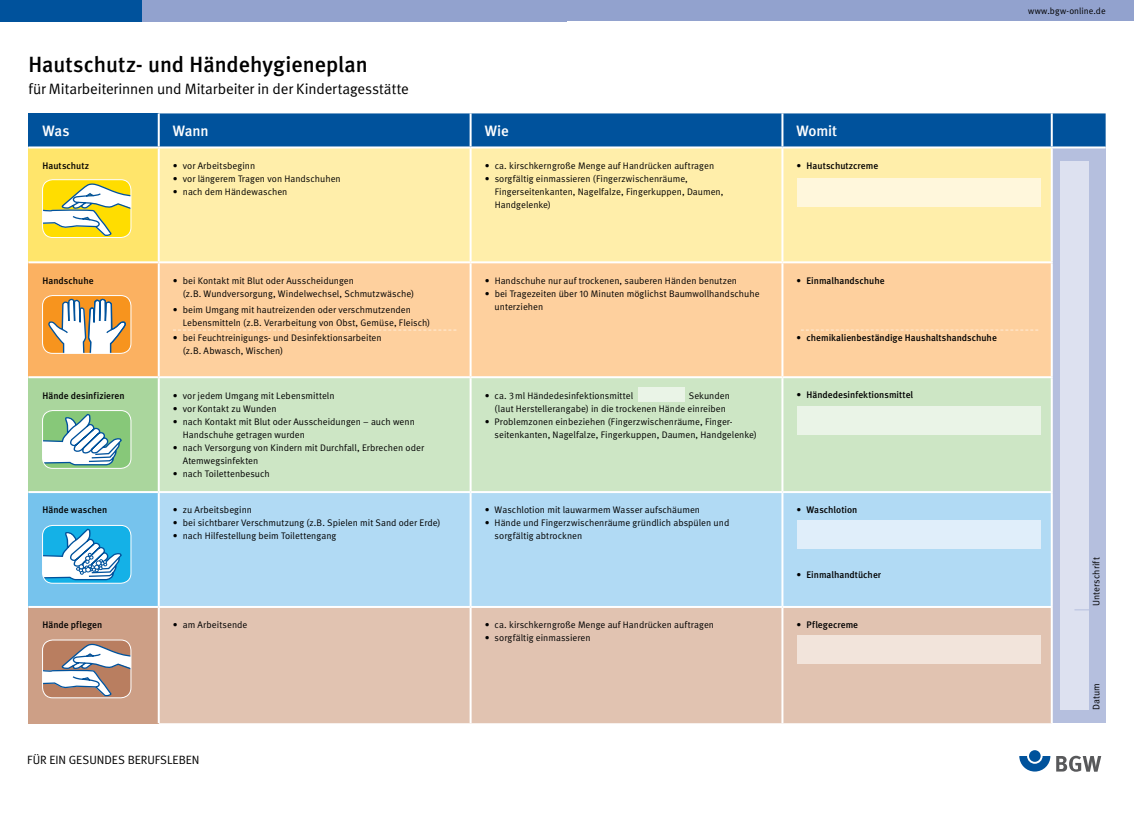
<style>
.page{position:relative;width:1134px;height:814px;background:#fff}
.page>*{position:absolute;margin:0;border:0;box-sizing:border-box;transform-origin:0 0}
.t1{font:500 22px "DGUV Meta";color:#000}
.t2{font:15px "DGUV Meta";letter-spacing:-.01em;color:#000}
.t3{font:500 15px "DGUV Meta";letter-spacing:-.01em;color:#fff}
.t4{font:12px "DGUV Meta";color:#000}
.t5{font:9.5px/13px "DGUV Meta";letter-spacing:.005em;color:#000}
.t6{font:500 9.5px "DGUV Meta";color:#000}
.t7{font:9px "DGUV Meta";letter-spacing:.005em;color:#000}
.s1{font-weight:400}
</style>
<div class="page">
<div style="left:28px;top:113px;width:131px;height:34px;background:#00529c"></div>
<div style="left:160px;top:113px;width:946px;height:33px;background:#00529c"></div>
<div style="left:28px;top:147px;width:131px;height:115px;background:#ffe56b"></div>
<div style="left:160px;top:148px;width:891px;height:113px;background:#fea"></div>
<div style="left:1052px;top:147px;width:54px;height:576px;background:#b5bfde"></div>
<div style="left:28px;top:262px;width:131px;height:115px;background:#fbb161"></div>
<div style="left:160px;top:263px;width:891px;height:113px;background:#fed09e"></div>
<div style="left:28px;top:377px;width:131px;height:115px;background:#aad69d"></div>
<div style="left:160px;top:378px;width:891px;height:113px;background:#cde6c5"></div>
<div style="left:28px;top:492px;width:131px;height:115px;background:#76c3ed"></div>
<div style="left:160px;top:493px;width:891px;height:113px;background:#b1daf4"></div>
<div style="left:28px;top:607px;width:131px;height:116px;background:#cd9f86"></div>
<div style="left:160px;top:608px;width:891px;height:115px;background:#e1c3b1"></div>
<hr style="left:28px;top:146px;width:131px;height:2px;background:#fff">
<hr style="left:158px;top:113px;width:2px;height:33px;background:#fff">
<hr style="left:470px;top:113px;width:2px;height:33px;background:#fff">
<hr style="left:781px;top:113px;width:2px;height:33px;background:#fff">
<hr style="left:1051px;top:113px;width:2px;height:33px;background:#fff">
<hr style="left:1052px;top:146px;width:54px;height:2px;background:#fff">
<hr style="left:158px;top:148px;width:2px;height:113px;background:#fff">
<hr style="left:470px;top:148px;width:2px;height:113px;background:#fff">
<hr style="left:781px;top:148px;width:2px;height:113px;background:#fff">
<hr style="left:1051px;top:148px;width:2px;height:113px;background:#fff">
<hr style="left:28px;top:261px;width:131px;height:2px;background:#fff">
<hr style="left:158px;top:263px;width:2px;height:113px;background:#fff">
<hr style="left:470px;top:263px;width:2px;height:113px;background:#fff">
<hr style="left:781px;top:263px;width:2px;height:113px;background:#fff">
<hr style="left:1051px;top:263px;width:2px;height:113px;background:#fff">
<hr style="left:782px;top:261px;width:271px;height:2px;background:#fff">
<hr style="left:28px;top:376px;width:131px;height:2px;background:#fff">
<hr style="left:158px;top:378px;width:2px;height:113px;background:#fff">
<hr style="left:470px;top:378px;width:2px;height:113px;background:#fff">
<hr style="left:781px;top:378px;width:2px;height:113px;background:#fff">
<hr style="left:1051px;top:378px;width:2px;height:113px;background:#fff">
<hr style="left:782px;top:376px;width:271px;height:2px;background:#fff">
<hr style="left:28px;top:491px;width:131px;height:2px;background:#fff">
<hr style="left:158px;top:493px;width:2px;height:113px;background:#fff">
<hr style="left:470px;top:493px;width:2px;height:113px;background:#fff">
<hr style="left:781px;top:493px;width:2px;height:113px;background:#fff">
<hr style="left:1051px;top:493px;width:2px;height:113px;background:#fff">
<hr style="left:782px;top:491px;width:271px;height:2px;background:#fff">
<hr style="left:28px;top:606px;width:131px;height:2px;background:#fff">
<hr style="left:158px;top:608px;width:2px;height:115px;background:#fff">
<hr style="left:470px;top:608px;width:2px;height:115px;background:#fff">
<hr style="left:781px;top:608px;width:2px;height:115px;background:#fff">
<hr style="left:1051px;top:608px;width:2px;height:115px;background:#fff">
<hr style="left:782px;top:606px;width:271px;height:2px;background:#fff">
<svg style="left:43px;top:180px;width:88px;height:57px;background:#e2d868"></svg>
<div style="left:42px;top:179px;width:89px;height:59px;border:1px solid #fff;border-radius:10px"></div>
<svg style="left:43px;top:295px;width:88px;height:58px;background:#d8b78d"></svg>
<div style="left:42px;top:295px;width:89px;height:59px;border:1px solid #fff;border-radius:10px"></div>
<svg style="left:43px;top:410px;width:88px;height:58px;background:#a3cdb2"></svg>
<div style="left:42px;top:410px;width:89px;height:59px;border:1px solid #fff;border-radius:10px"></div>
<svg style="left:43px;top:525px;width:88px;height:58px;background:#69bee3"></svg>
<div style="left:42px;top:525px;width:89px;height:58px;border:1px solid #fff;border-radius:10px"></div>
<svg style="left:173px;top:329px;width:283px;height:1px"></svg>
<svg style="left:801px;top:329px;width:237px;height:1px"></svg>
<div style="left:797px;top:178px;width:243px;height:29px;background:#fff7dc"></div>
<div style="left:797px;top:635px;width:243px;height:28px;background:#f2e4db"></div>
<div style="left:797px;top:406px;width:243px;height:29px;background:#eaf4e7"></div>
<div style="left:638px;top:387px;width:46px;height:14px;background:#eaf4e7"></div>
<div style="left:797px;top:520px;width:243px;height:28px;background:#e0eefa"></div>
<svg style="left:43px;top:641px;width:88px;height:56px;background:#bba49c"></svg>
<div style="left:42px;top:639px;width:89px;height:59px;border:1px solid #fff;border-radius:10px"></div>
<div style="left:1060px;top:161px;width:29px;height:548px;background:#dde1f0"></div>
<svg style="left:1074px;top:609px;width:15px;height:1px"></svg>
<div style="left:558px;top:0;width:576px;height:21px;background:#92a2ce"></div>
<div style="left:0;top:0;width:567px;height:21px;background:#92a2ce"></div>
<div style="left:0;top:0;width:142px;height:21px;background:#00529c"></div>
<svg style="left:1019px;top:756px;width:31px;height:15px"></svg>
<div style="left:1029px;top:750px;width:12px;height:11px;background:#00529c;border-radius:50%"></div>
<svg style="left:1056px;top:755px;width:45px;height:16px"></svg>
<h1 class="t1" style="left:28px;top:52px;width:341px">Hautschutz- und Händehygieneplan</h1>
<h2 class="t2" style="left:28px;top:80px;width:382px">für Mitarbeiterinnen und Mitarbeiter in der Kindertagesstätte</h2>
<h2 class="t3" style="left:43px;top:122px;width:29px">Was</h2>
<h2 class="t3" style="left:173px;top:122px;width:37px">Wann</h2>
<h2 class="t3" style="left:485px;top:122px;width:25px">Wie</h2>
<h2 class="t3" style="left:797px;top:122px;width:42px">Womit</h2>
<p class="t6" style="left:43px;top:160px;width:48px">Hautschutz</p>
<p class="t5" style="left:173px;top:159px;width:84px">• vor Arbeitsbeginn</p>
<p class="t5" style="left:173px;top:172px;width:169px">• vor längerem Tragen von Handschuhen</p>
<p class="t5" style="left:173px;top:185px;width:116px">• nach dem Händewaschen</p>
<p class="t5" style="left:485px;top:159px;width:231px">• ca. kirschkerngroße Menge auf Handrücken auftragen</p>
<p class="t5" style="left:495px;top:172px;width:230px;text-indent:-10px">• sorgfältig einmassieren (Fingerzwischenräume,<br>Fingerseitenkanten, Nagelfalze, Fingerkuppen, Daumen,<br>Handgelenke)</p>
<p class="t6" style="left:797px;top:160px;width:83px"><span class="s1">•</span> Hautschutzcreme</p>
<p class="t6" style="left:43px;top:275px;width:53px">Handschuhe</p>
<p class="t5" style="left:183px;top:274px;width:233px;text-indent:-10px">• bei Kontakt mit Blut oder Ausscheidungen<br>(z.B. Wundversorgung, Windelwechsel, Schmutzwäsche)</p>
<p class="t5" style="left:183px;top:303px;width:249px;text-indent:-10px">• beim Umgang mit hautreizenden oder verschmutzenden<br>Lebensmitteln (z.B. Verarbeitung von Obst, Gemüse, Fleisch)</p>
<p class="t5" style="left:183px;top:332px;width:200px;text-indent:-10px">• bei Feuchtreinigungs- und Desinfektionsarbeiten (z.B. Abwasch, Wischen)</p>
<p class="t5" style="left:485px;top:274px;width:254px">• Handschuhe nur auf trockenen, sauberen Händen benutzen</p>
<p class="t5" style="left:495px;top:287px;width:266px;text-indent:-10px">• bei Tragezeiten über 10 Minuten möglichst Baumwollhandschuhe unterziehen</p>
<p class="t6" style="left:796px;top:275px;width:90px">• Einmalhandschuhe</p>
<p class="t6" style="left:796px;top:332px;width:202px">• chemikalienbeständige Haushaltshandschuhe</p>
<p class="t6" style="left:42px;top:390px;width:84px">Hände desinfizieren</p>
<p class="t5" style="left:173px;top:389px;width:163px">• vor jedem Umgang mit Lebensmitteln</p>
<p class="t5" style="left:173px;top:402px;width:105px">• vor Kontakt zu Wunden</p>
<p class="t5" style="left:183px;top:415px;width:234px;text-indent:-10px">• nach Kontakt mit Blut oder Ausscheidungen – auch wenn<br>Handschuhe getragen wurden</p>
<p class="t5" style="left:183px;top:441px;width:243px;text-indent:-10px">• nach Versorgung von Kindern mit Durchfall, Erbrechen oder<br>Atemwegsinfekten</p>
<p class="t5" style="left:173px;top:467px;width:98px">• nach Toilettenbesuch</p>
<p class="t5" style="left:495px;top:389px;width:237px;text-indent:194px">Sekunden (laut Herstellerangabe) in die trockenen Hände einreiben</p>
<p class="t5" style="left:495px;top:415px;width:264px;text-indent:-10px">• Problemzonen einbeziehen (Fingerzwischenräume, Finger&shy;seitenkanten, Nagelfalze, Fingerkuppen, Daumen, Handgelenke)</p>
<p class="t5" style="left:485px;top:389px;width:150px">• ca. 3ml Händedesinfektionsmittel</p>
<p class="t6" style="left:796px;top:389px;width:118px"><span class="s1">•</span> Händedesinfektionsmittel</p>
<p class="t6" style="left:42px;top:504px;width:66px">Hände waschen</p>
<p class="t5" style="left:173px;top:504px;width:81px">• zu Arbeitsbeginn</p>
<p class="t5" style="left:173px;top:517px;width:269px">• bei sichtbarer Verschmutzung (z.B. Spielen mit Sand oder Erde)</p>
<p class="t5" style="left:173px;top:530px;width:165px">• nach Hilfestellung beim Toilettengang</p>
<p class="t5" style="left:485px;top:504px;width:217px">• Waschlotion mit lauwarmem Wasser aufschäumen</p>
<p class="t5" style="left:495px;top:517px;width:236px;text-indent:-10px">• Hände und Fingerzwischenräume gründlich -abspülen und sorgfältig abtrocknen</p>
<p class="t6" style="left:796px;top:504px;width:62px"><span class="s1">•</span> Waschlotion</p>
<p class="t6" style="left:796px;top:569px;width:86px"><span class="s1">•</span> Einmalhandtücher</p>
<p class="t6" style="left:42px;top:619px;width:61px">Hände pflegen</p>
<p class="t5" style="left:173px;top:618px;width:76px">• am Arbeitsende</p>
<p class="t5" style="left:485px;top:618px;width:231px">• ca. kirschkerngroße Menge auf Handrücken auftragen</p>
<p class="t5" style="left:485px;top:631px;width:107px">• sorgfältig einmassieren</p>
<p class="t6" style="left:796px;top:619px;width:63px"><span class="s1">•</span> Pflegecreme</p>
<p class="t4" style="left:27px;top:753px;width:174px">FÜR EIN GESUNDES BERUFSLEBEN</p>
<p class="t7" style="left:1028px;top:6px;width:79px">www.bgw-online.de</p>
<p class="t5" style="left:1090px;top:605px;width:50px;rotate:-90deg">Unterschrift</p>
<p class="t5" style="left:1090px;top:709px;width:28px;rotate:-90deg">Datum</p>
</div>
